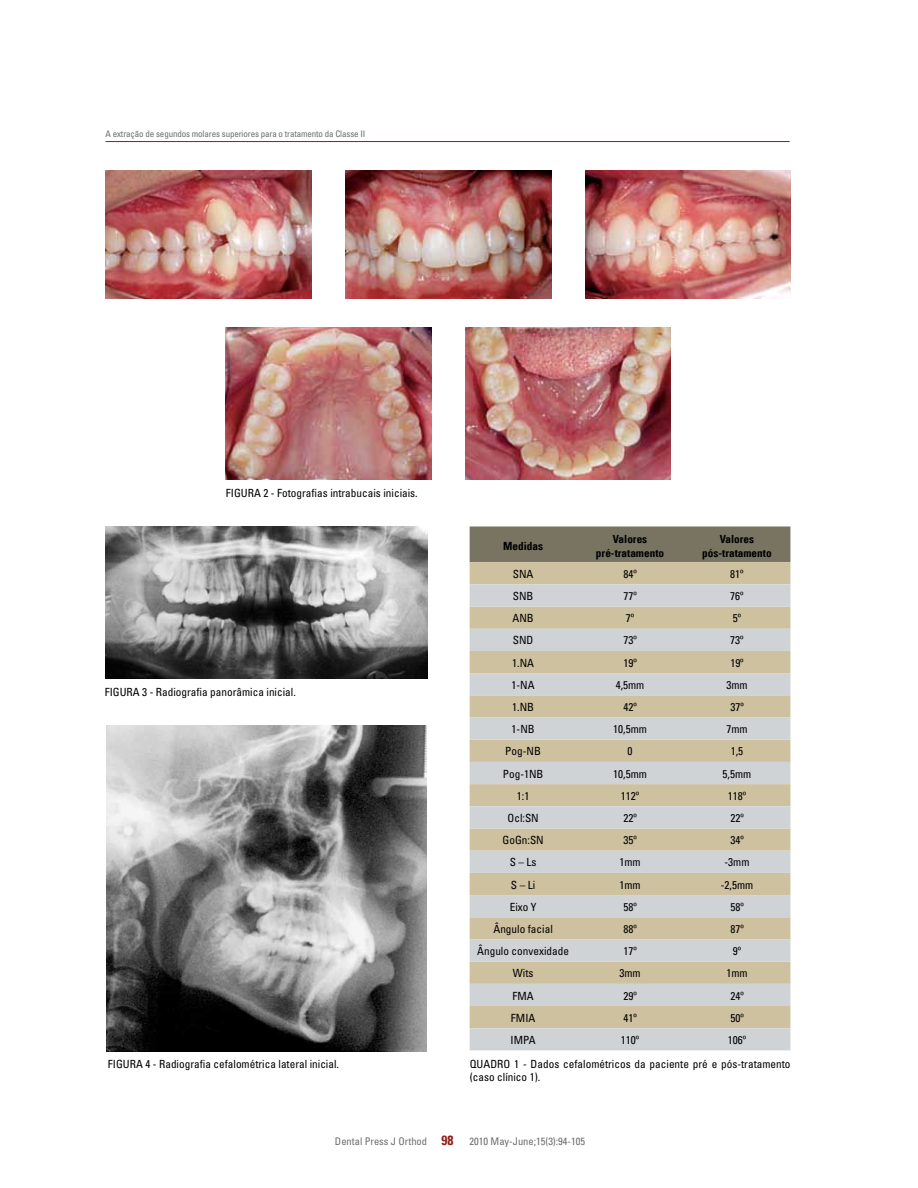
<style>
.page{position:relative;width:918px;height:1188px;background:#fff}
.page>*{position:absolute;margin:0;border:0;box-sizing:border-box;transform-origin:0 0}
.t1{font:condensed 11.25px/13.5px "Univers";color:#000}
.t2{font:700 condensed 11.25px/13.5px "Univers";color:#000;text-align:center}
.t3{font:condensed 10.5px "Univers";color:#6d6e71}
.t4{font:condensed 9px "Univers";letter-spacing:-.015em;color:#6d6e71}
.s1{font-weight:700;font-size:13.5px;color:#931b1a}
</style>
<div class="page">
<img style="left:106px;top:170px;width:206px;height:129px">
<img style="left:346px;top:170px;width:205px;height:129px">
<img style="left:585px;top:170px;width:205px;height:129px">
<img style="left:226px;top:327px;width:205px;height:152px">
<img style="left:465px;top:327px;width:206px;height:152px">
<img style="left:106px;top:726px;width:320px;height:325px">
<div style="left:470px;top:527px;width:320px;height:35px;background:#797362"></div>
<div style="left:470px;top:562px;width:320px;height:22px;background:#cec19f"></div>
<svg style="left:470px;top:584px;width:320px;height:466px;background:#cfcabc"></svg>
<img style="left:106px;top:527px;width:321px;height:152px">
<hr style="left:106px;top:141px;width:684px;height:1px;background:#931b1a">
<p class="t4" style="left:106px;top:128px;width:261px">A extração de segundos molares superiores para o tratamento da Classe II</p>
<p class="t1" style="left:226px;top:486px;width:193px">Figura 2 - Fotografias intrabucais iniciais.</p>
<p class="t1" style="left:105px;top:685px;width:193px">Figura 3 - Radiografia panorâmica inicial.</p>
<p class="t1" style="left:108px;top:1057px;width:233px">Figura 4 - Radiografia cefalométrica lateral inicial.</p>
<p class="t2" style="left:503px;top:539px;width:41px">Medidas</p>
<p class="t2" style="left:596px;top:533px;width:70px">Valores pré-tratamento</p>
<p class="t2" style="left:702px;top:533px;width:71px">Valores pós-tratamento</p>
<p class="t1" style="left:513px;top:567px;width:22px">SNA</p>
<p class="t1" style="left:623px;top:567px;width:15px">84º</p>
<p class="t1" style="left:730px;top:567px;width:15px">81º</p>
<p class="t1" style="left:513px;top:589px;width:22px">SNB</p>
<p class="t1" style="left:623px;top:589px;width:15px">77º</p>
<p class="t1" style="left:730px;top:589px;width:15px">76º</p>
<p class="t1" style="left:512px;top:611px;width:23px">ANB</p>
<p class="t1" style="left:626px;top:611px;width:10px">7º</p>
<p class="t1" style="left:733px;top:611px;width:10px">5º</p>
<p class="t1" style="left:513px;top:634px;width:22px">SND</p>
<p class="t1" style="left:623px;top:634px;width:15px">73º</p>
<p class="t1" style="left:730px;top:634px;width:15px">73º</p>
<p class="t1" style="left:512px;top:656px;width:23px">1.NA</p>
<p class="t1" style="left:623px;top:656px;width:15px">19º</p>
<p class="t1" style="left:730px;top:656px;width:15px">19º</p>
<p class="t1" style="left:512px;top:678px;width:25px">1-NA</p>
<p class="t1" style="left:616px;top:678px;width:30px">4,5mm</p>
<p class="t1" style="left:726px;top:678px;width:23px">3mm</p>
<p class="t1" style="left:512px;top:700px;width:23px">1.NB</p>
<p class="t1" style="left:623px;top:700px;width:15px">42º</p>
<p class="t1" style="left:730px;top:700px;width:15px">37º</p>
<p class="t1" style="left:512px;top:722px;width:25px">1-NB</p>
<p class="t1" style="left:613px;top:722px;width:35px">10,5mm</p>
<p class="t1" style="left:726px;top:722px;width:23px">7mm</p>
<p class="t1" style="left:505px;top:745px;width:37px">Pog-NB</p>
<p class="t1" style="left:628px;top:745px;width:6px">0</p>
<p class="t1" style="left:731px;top:745px;width:14px">1,5</p>
<p class="t1" style="left:503px;top:767px;width:42px">Pog-1NB</p>
<p class="t1" style="left:613px;top:767px;width:35px">10,5mm</p>
<p class="t1" style="left:723px;top:767px;width:30px">5,5mm</p>
<p class="t1" style="left:517px;top:789px;width:14px">1:1</p>
<p class="t1" style="left:621px;top:789px;width:20px">112º</p>
<p class="t1" style="left:728px;top:789px;width:20px">118º</p>
<p class="t1" style="left:508px;top:811px;width:33px">Ocl:SN</p>
<p class="t1" style="left:623px;top:811px;width:15px">22º</p>
<p class="t1" style="left:730px;top:811px;width:15px">22º</p>
<p class="t1" style="left:503px;top:833px;width:43px">GoGn:SN</p>
<p class="t1" style="left:623px;top:833px;width:15px">35º</p>
<p class="t1" style="left:730px;top:833px;width:15px">34º</p>
<p class="t1" style="left:510px;top:856px;width:28px">S – Ls</p>
<p class="t1" style="left:619px;top:856px;width:23px">1mm</p>
<p class="t1" style="left:725px;top:856px;width:26px">-3mm</p>
<p class="t1" style="left:511px;top:878px;width:26px">S – Li</p>
<p class="t1" style="left:619px;top:878px;width:23px">1mm</p>
<p class="t1" style="left:721px;top:878px;width:34px">-2,5mm</p>
<p class="t1" style="left:510px;top:900px;width:28px">Eixo Y</p>
<p class="t1" style="left:623px;top:900px;width:15px">58º</p>
<p class="t1" style="left:730px;top:900px;width:15px">58º</p>
<p class="t1" style="left:493px;top:922px;width:61px">Ângulo facial</p>
<p class="t1" style="left:623px;top:922px;width:15px">88º</p>
<p class="t1" style="left:730px;top:922px;width:15px">87º</p>
<p class="t1" style="left:477px;top:944px;width:93px">Ângulo convexidade</p>
<p class="t1" style="left:623px;top:944px;width:15px">17º</p>
<p class="t1" style="left:733px;top:944px;width:10px">9º</p>
<p class="t1" style="left:513px;top:967px;width:22px">Wits</p>
<p class="t1" style="left:619px;top:967px;width:23px">3mm</p>
<p class="t1" style="left:726px;top:967px;width:23px">1mm</p>
<p class="t1" style="left:513px;top:989px;width:23px">FMA</p>
<p class="t1" style="left:623px;top:989px;width:15px">29º</p>
<p class="t1" style="left:730px;top:989px;width:15px">24º</p>
<p class="t1" style="left:511px;top:1011px;width:26px">FMIA</p>
<p class="t1" style="left:623px;top:1011px;width:15px">41º</p>
<p class="t1" style="left:730px;top:1011px;width:15px">50º</p>
<p class="t1" style="left:511px;top:1033px;width:27px">IMPA</p>
<p class="t1" style="left:621px;top:1033px;width:20px">110º</p>
<p class="t1" style="left:728px;top:1033px;width:20px">106º</p>
<p class="t1" style="left:470px;top:1057px;width:22px">quadro</p>
<p class="t1" style="left:470px;top:1057px;width:322px;text-indent:44px">1 - Dados cefalométricos da paciente pré e pós-tratamento (caso clínico 1).</p>
<p class="t3" style="left:335px;top:1134px;width:252px">Dental Press J Orthod <span class="s1">98</span> 2010 May-June;15(3):94-105</p>
</div>
